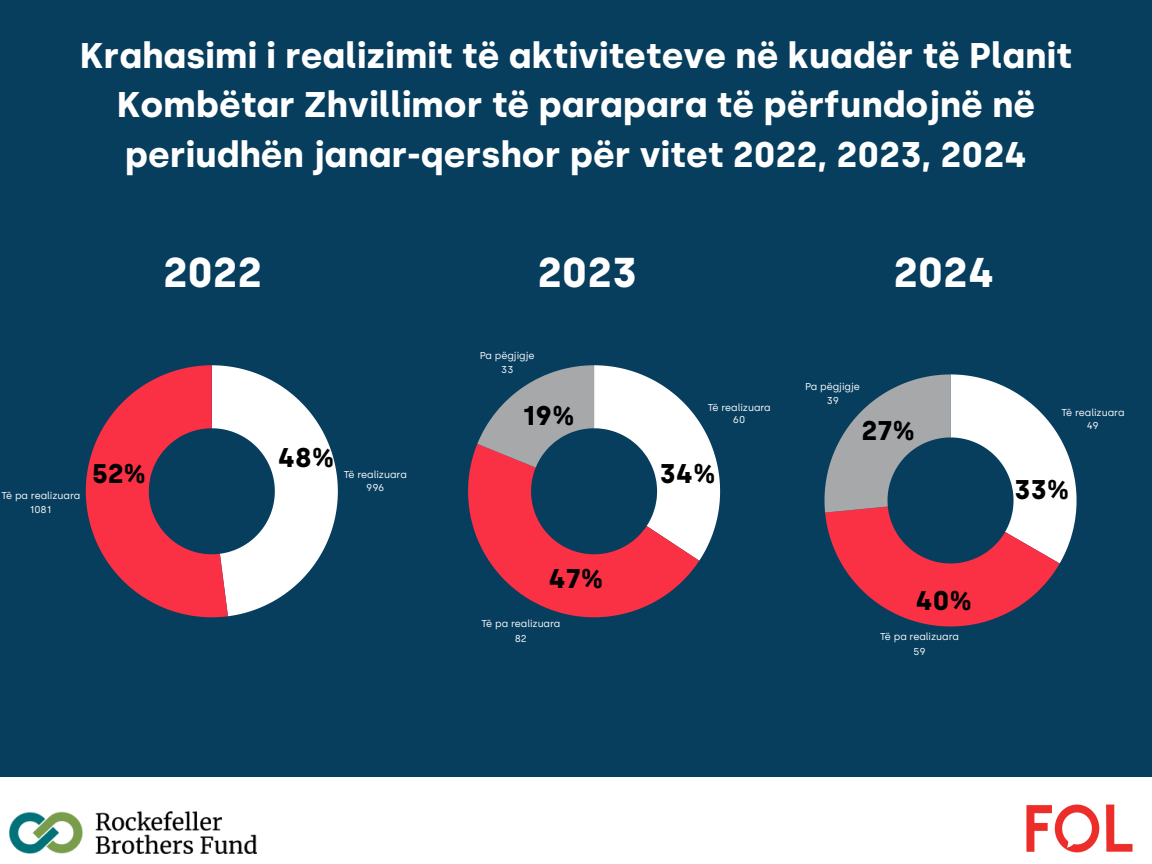
<style>
.page{position:relative;width:1152px;height:864px;background:#073e5e}
.page>*{position:absolute;margin:0;border:0;box-sizing:border-box;transform-origin:0 0}
.t1{font:700 41.55px "Silka";color:#fff}
.t2{font:700 35.7px/49.5px "Silka";color:#fff;text-align:center}
.t3{font:700 27px "Silka";color:#000}
.t4{font:10.05px/12.8px "Silka";color:#fff;text-align:center}
</style>
<div class="page">
<div style="left:0;top:778px;width:1152px;height:86px;background:#fff"></div>
<img style="left:1026px;top:804px;width:107px;height:49px">
<img style="left:10px;top:811px;width:246px;height:43px">
<svg style="left:86px;top:365px;width:252px;height:252px"></svg>
<svg style="left:468px;top:445px;width:231px;height:172px;fill:#fa3045"></svg>
<svg style="left:477px;top:365px;width:243px;height:196px"></svg>
<svg style="left:825px;top:374px;width:252px;height:253px"></svg>
<h1 class="t2" style="left:80px;top:31px;width:994px">Krahasimi i realizimit të aktiviteteve në kuadër të Planit<br>Kombëtar Zhvillimor të parapara të përfundojnë në periudhën janar-qershor për vitet 2022, 2023, 2024</h1>
<h1 class="t1" style="left:163px;top:248px;width:100px">2022</h1>
<p class="t1" style="left:537px;top:247px;width:101px">2023</p>
<p class="t1" style="left:893px;top:248px;width:103px">2024</p>
<p class="t4" style="left:1px;top:488px;width:80px;line-height:14.9px">Të pa realizuara<br>1081</p>
<p class="t4" style="left:480px;top:348px;width:56px;line-height:14.5px">Pa pëgjigje<br>33</p>
<p class="t3" style="left:523px;top:399px;width:53px">19%</p>
<p class="t4" style="left:708px;top:401px;width:65px">Të realizuara<br>60</p>
<p class="t3" style="left:278px;top:442px;width:58px">48%</p>
<p class="t3" style="left:92px;top:457px;width:56px">52%</p>
<p class="t3" style="left:659px;top:457px;width:58px">34%</p>
<p class="t4" style="left:344px;top:468px;width:65px">Të realizuara<br>996</p>
<p class="t3" style="left:548px;top:562px;width:57px">47%</p>
<p class="t4" style="left:482px;top:616px;width:80px;line-height:15px">Të pa realizuara<br>82</p>
<p class="t4" style="left:805px;top:378px;width:56px;line-height:15px">Pa pëgjigje<br>39</p>
<p class="t3" style="left:862px;top:415px;width:55px">27%</p>
<p class="t3" style="left:916px;top:584px;width:58px">40%</p>
<p class="t4" style="left:880px;top:629px;width:80px;line-height:14.9px">Të pa realizuara<br>59</p>
<p class="t4" style="left:1061px;top:406px;width:65px">Të realizuara<br>49</p>
<p class="t3" style="left:1014px;top:473px;width:57px">33%</p>
</div>
